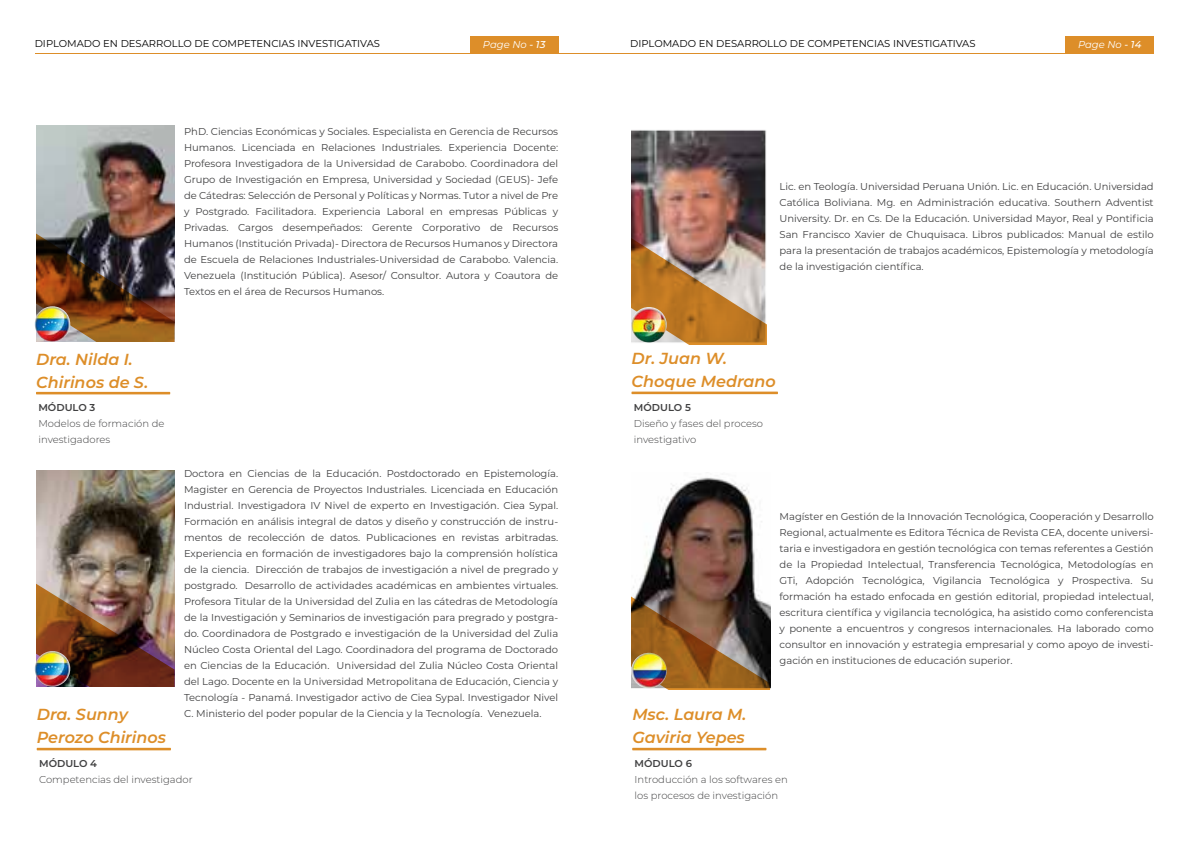
<style>
.page{position:relative;width:1191px;height:842px;background:#fff}
.page>*{position:absolute;margin:0;border:0;box-sizing:border-box;transform-origin:0 0}
.t1{font:italic 600 16px/23px "Montserrat";color:#dd8e29}
.t2{font:10px/16px "Montserrat";color:#404041;text-align:justify}
.t3{font:300 10px/16px "Montserrat";color:#404041}
.t4{font:10px "Montserrat";color:#000}
.t5{font:600 10px "Montserrat";color:#404041}
.t6{font:italic 10px "Montserrat";color:#fff}
.s1{font-weight:500}
</style>
<div class="page">
<hr style="left:35px;top:53px;width:1118px;height:1px;background:#dd8e29">
<div style="left:470px;top:36px;width:88px;height:18px;background:#dd8e29"></div>
<div style="left:1065px;top:36px;width:88px;height:18px;background:#dd8e29"></div>
<img style="left:36px;top:125px;width:138px;height:108px">
<img style="left:36px;top:233px;width:138px;height:109px">
<img style="left:36px;top:470px;width:138px;height:111px">
<img style="left:36px;top:581px;width:138px;height:106px">
<img style="left:631px;top:130px;width:136px;height:106px">
<img style="left:631px;top:236px;width:136px;height:109px">
<img style="left:633px;top:477px;width:129px;height:118px">
<svg style="left:631px;top:595px;width:139px;height:94px;background:#7b5733"></svg>
<hr style="left:632px;top:748px;width:134px;height:2px;background:#dd8e29">
<hr style="left:631px;top:392px;width:147px;height:2px;background:#dd8e29">
<hr style="left:37px;top:748px;width:134px;height:2px;background:#dd8e29">
<hr style="left:36px;top:392px;width:134px;height:2px;background:#dd8e29">
<img style="left:35px;top:306px;width:35px;height:36px;border-radius:18px">
<img style="left:35px;top:651px;width:35px;height:36px;border-radius:18px">
<img style="left:631px;top:653px;width:36px;height:35px;border-radius:18px">
<img style="left:631px;top:307px;width:36px;height:36px;border-radius:18px">
<p class="t4" style="left:35px;top:36px;width:347px">DIPLOMADO EN DESARROLLO DE COMPETENCIAS INVESTIGATIVAS</p>
<p class="t6" style="left:483px;top:37px;width:64px">Page No <span class="s1">- 13</span></p>
<p class="t4" style="left:630px;top:36px;width:347px">DIPLOMADO EN DESARROLLO DE COMPETENCIAS INVESTIGATIVAS</p>
<p class="t6" style="left:1078px;top:37px;width:65px">Page No <span class="s1">- 14</span></p>
<p class="t2" style="left:184px;top:123px;width:376px">PhD. Ciencias Económicas y Sociales. Especialista en Gerencia de Recursos Humanos. Licenciada en Relaciones Industriales. Experiencia Docente:<br>Profesora Investigadora de la Universidad de Carabobo. Coordinadora del Grupo de Investigación en Empresa, Universidad y Sociedad (GEUS)- Jefe de Cátedras: Selección de Personal y Políticas y Normas. Tutor a nivel de Pre y Postgrado. Facilitadora. Experiencia Laboral en empresas Públicas y Privadas. Cargos desempeñados: Gerente Corporativo de Recursos Humanos (Institución Privada)- Directora de Recursos Humanos y Directora de Escuela de Relaciones Industriales-Universidad de Carabobo. Valencia.<br>Venezuela (Institución Pública). Asesor/ Consultor. Autora y Coautora de Textos en el área de Recursos Humanos.</p>
<h1 class="t1" style="left:36px;top:347px;width:114px">Dra. Nilda I.<br>Chirinos de S.</h1>
<p class="t5" style="left:38px;top:400px;width:58px">MÓDULO 3</p>
<p class="t3" style="left:38px;top:415px;width:128px">Modelos de formación de investigadores</p>
<h1 class="t1" style="left:37px;top:703px;width:131px">Dra. Sunny<br>Perozo Chirinos</h1>
<p class="t2" style="left:184px;top:466px;width:376px">Doctora en Ciencias de la Educación. Postdoctorado en Epistemología.<br>Magister en Gerencia de Proyectos Industriales. Licenciada en Educación Industrial. Investigadora IV Nivel de experto en Investigación. Ciea Sypal.<br>Formación en análisis integral de datos y diseño y construcción de instru&shy;mentos de recolección de datos. Publicaciones en revistas arbitradas.<br>Experiencia en formación de investigadores bajo la comprensión holística de la ciencia. Dirección de trabajos de investigación a nivel de pregrado y postgrado. Desarrollo de actividades académicas en ambientes virtuales.<br>Profesora Titular de la Universidad del Zulia en las cátedras de Metodología de la Investigación y Seminarios de investigación para pregrado y postgra&shy;do. Coordinadora de Postgrado e investigación de la Universidad del Zulia Núcleo Costa Oriental del Lago. Coordinadora del programa de Doctorado en Ciencias de la Educación. Universidad del Zulia Núcleo Costa Oriental del Lago. Docente en la Universidad Metropolitana de Educación, Ciencia y Tecnología - Panamá. Investigador activo de Ciea Sypal. Investigador Nivel C. Ministerio del poder popular de la Ciencia y la Tecnología. Venezuela.</p>
<p class="t5" style="left:39px;top:756px;width:59px">MÓDULO 4</p>
<p class="t3" style="left:39px;top:771px;width:155px">Competencias del investigador</p>
<p class="t2" style="left:779px;top:178px;width:376px">Lic. en Teología. Universidad Peruana Unión. Lic. en Educación. Universidad Católica Boliviana. Mg. en Administración educativa. Southern Adventist University. Dr. en Cs. De la Educación. Universidad Mayor, Real y Pontificia San Francisco Xavier de Chuquisaca. Libros publicados: Manual de estilo para la presentación de trabajos académicos, Epistemología y metodología de la investigación científica.</p>
<h1 class="t1" style="left:631px;top:346px;width:146px">Dr. Juan W.<br>Choque Medrano</h1>
<p class="t5" style="left:634px;top:400px;width:58px">MÓDULO 5</p>
<p class="t3" style="left:634px;top:415px;width:131px">Diseño y fases del proceso investigativo</p>
<h1 class="t1" style="left:632px;top:703px;width:115px">Msc. Laura M.<br>Gaviria Yepes</h1>
<p class="t2" style="left:779px;top:508px;width:376px">Magíster en Gestión de la Innovación Tecnológica, Cooperación y Desarrollo Regional, actualmente es Editora Técnica de Revista CEA, docente universi&shy;taria e investigadora en gestión tecnológica con temas referentes a Gestión de la Propiedad Intelectual, Transferencia Tecnológica, Metodologías en GTi, Adopción Tecnológica, Vigilancia Tecnológica y Prospectiva. Su formación ha estado enfocada en gestión editorial, propiedad intelectual, escritura científica y vigilancia tecnológica, ha asistido como conferencista y ponente a encuentros y congresos internacionales. Ha laborado como consultor en innovación y estrategia empresarial y como apoyo de investi&shy;gación en instituciones de educación superior.</p>
<p class="t5" style="left:634px;top:756px;width:59px">MÓDULO 6</p>
<p class="t3" style="left:634px;top:771px;width:155px">Introducción a los softwares en los procesos de investigación</p>
</div>
